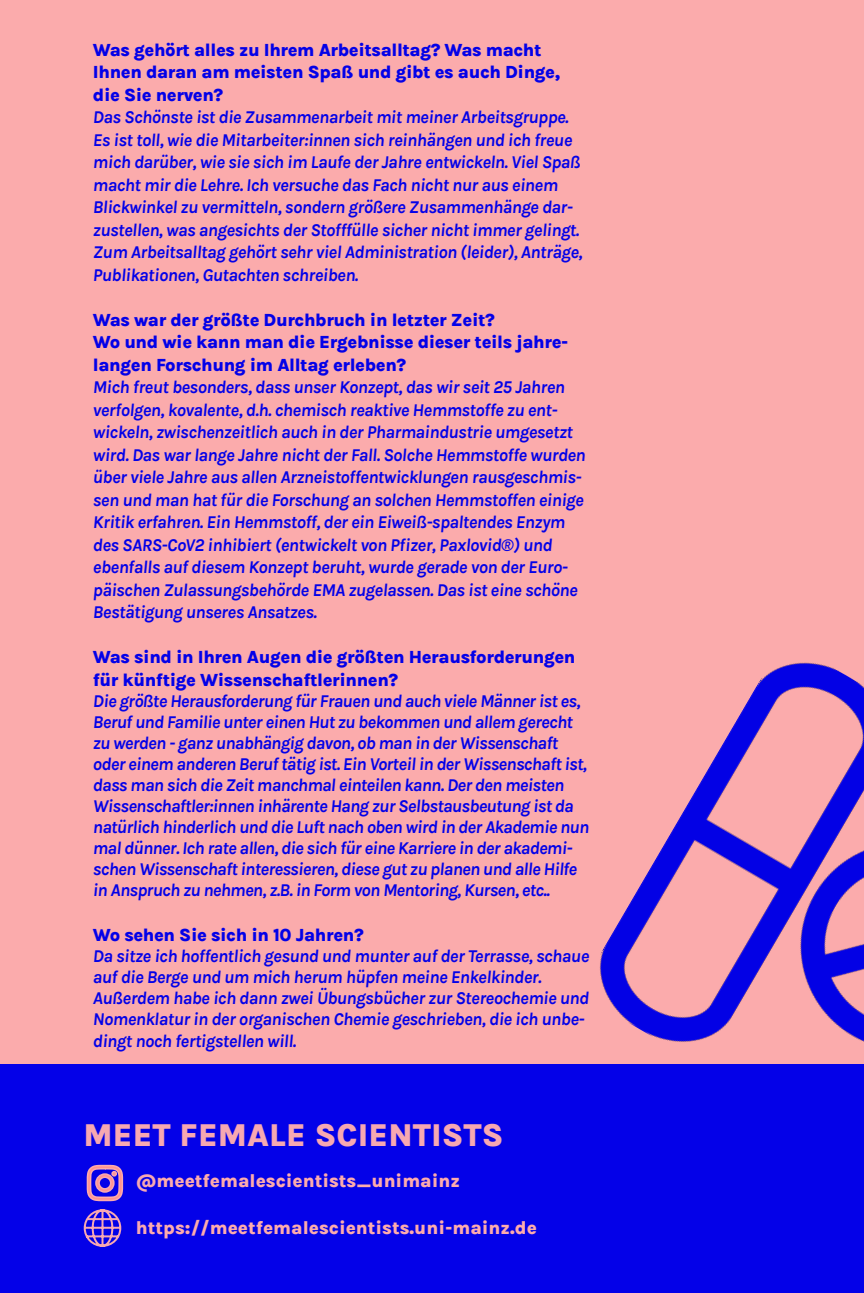
<style>
.page{position:relative;width:864px;height:1293px;background:#fff}
.page>*{position:absolute;margin:0;border:0;box-sizing:border-box;transform-origin:0 0}
.t1{font:32.4px "Karla";color:#f7a8b1}
.t2{font:18.6px "Karla";color:#fdabac}
.t3{font:italic 18px/22.5px "Karla";letter-spacing:-.025em;color:#0401e8}
.t4{font:18px/22.5px "Karla";letter-spacing:-.02em;color:#0401e8}
.s1{color:#f7a8b1}
</style>
<div class="page">
<div style="left:0;top:1063px;width:863px;height:230px;background:#0401e8"></div>
<div style="left:0;top:0;width:863px;height:1063px;background:#fbabac"></div>
<svg style="left:86px;top:1164px;width:38px;height:38px"></svg>
<svg style="left:83px;top:1209px;width:39px;height:38px"></svg>
<img style="left:577px;top:662px;width:286px;height:402px">
<p class="t4" style="left:93px;top:38px;width:468px">Was gehört alles zu Ihrem Arbeitsalltag? Was macht<br>Ihnen daran am meisten Spaß und gibt es auch Dinge, die Sie nerven?</p>
<p class="t3" style="left:93px;top:105px;width:491px">Das Schönste ist die Zusammenarbeit mit meiner Arbeitsgruppe.<br>Es ist toll, wie die Mitarbeiter:innen sich reinhängen und ich freue mich darüber, wie sie sich im Laufe der Jahre entwickeln. Viel Spaß macht mir die Lehre. Ich versuche das Fach nicht nur aus einem Blickwinkel zu vermitteln, sondern größere Zusammenhänge dar&shy;zustellen, was angesichts der Stofffülle sicher nicht immer gelingt.<br>Zum Arbeitsalltag gehört sehr viel Administration (leider), Anträge, Publikationen, Gutachten schreiben.</p>
<p class="t4" style="left:93px;top:308px;width:477px">Was war der größte Durchbruch in letzter Zeit?<br>Wo und wie kann man die Ergebnisse dieser teils jahre&shy;langen Forschung im Alltag erleben?</p>
<p class="t3" style="left:93px;top:375px;width:494px">Mich freut besonders, dass unser Konzept, das wir seit 25 Jahren verfolgen, kovalente, d.h. chemisch reaktive Hemmstoffe zu ent&shy;wickeln, zwischenzeitlich auch in der Pharmaindustrie umgesetzt wird. Das war lange Jahre nicht der Fall. Solche Hemmstoffe wurden über viele Jahre aus allen Arzneistoffentwicklungen rausgeschmis&shy;sen und man hat für die Forschung an solchen Hemmstoffen einige Kritik erfahren. Ein Hemmstoff, der ein Eiweiß-spaltendes Enzym des SARS-CoV2 inhibiert (entwickelt von Pfizer, Paxlovid®) und ebenfalls auf diesem Konzept beruht, wurde gerade von der Euro&shy;päischen Zulassungsbehörde EMA zugelassen. Das ist eine schöne Bestätigung unseres Ansatzes.</p>
<p class="t4" style="left:93px;top:645px;width:484px">Was sind in Ihren Augen die größten Herausforderungen für künftige Wissenschaftlerinnen?</p>
<p class="t3" style="left:93px;top:689px;width:497px;line-height:21px">Die größte Herausforderung für Frauen und auch viele Männer ist es, Beruf und Familie unter einen Hut zu bekommen und allem gerecht zu werden - ganz unabhängig davon, ob man in der Wissenschaft oder einem anderen Beruf tätig ist. Ein Vorteil in der Wissenschaft ist, dass man sich die Zeit manchmal einteilen kann. Der den meisten Wissenschaftler:innen inhärente Hang zur Selbstausbeutung ist da natürlich hinderlich und die Luft nach oben wird in der Akademie nun mal dünner. Ich rate allen, die sich für eine Karriere in der akademi&shy;schen Wissenschaft interessieren, diese gut zu planen und alle Hilfe in Anspruch zu nehmen, z.B. in Form von Mentoring, Kursen, etc..</p>
<p class="t4" style="left:93px;top:923px;width:272px">Wo sehen Sie sich in 10 Jahren?</p>
<p class="t3" style="left:93px;top:944px;width:497px;line-height:21.5px">Da sitze ich hoffentlich gesund und munter auf der Terrasse, schaue auf die Berge und um mich herum hüpfen meine Enkelkinder.<br>Außerdem habe ich dann zwei Übungsbücher zur Stereochemie und Nomenklatur in der organischen Chemie geschrieben, die ich unbe&shy;dingt noch fertigstellen will.</p>
<h1 class="t1" style="left:84px;top:1114px;width:421px">MEET FEMALE SCIENTISTS</h1>
<p class="t2" style="left:136px;top:1169px;width:325px"><span class="s1">@</span>meetfemalescientists_unimainz</p>
<p class="t2" style="left:136px;top:1215px;width:402px"><span class="s1">h</span>ttps://meetfemalescientists.uni-mainz.de</p>
</div>
